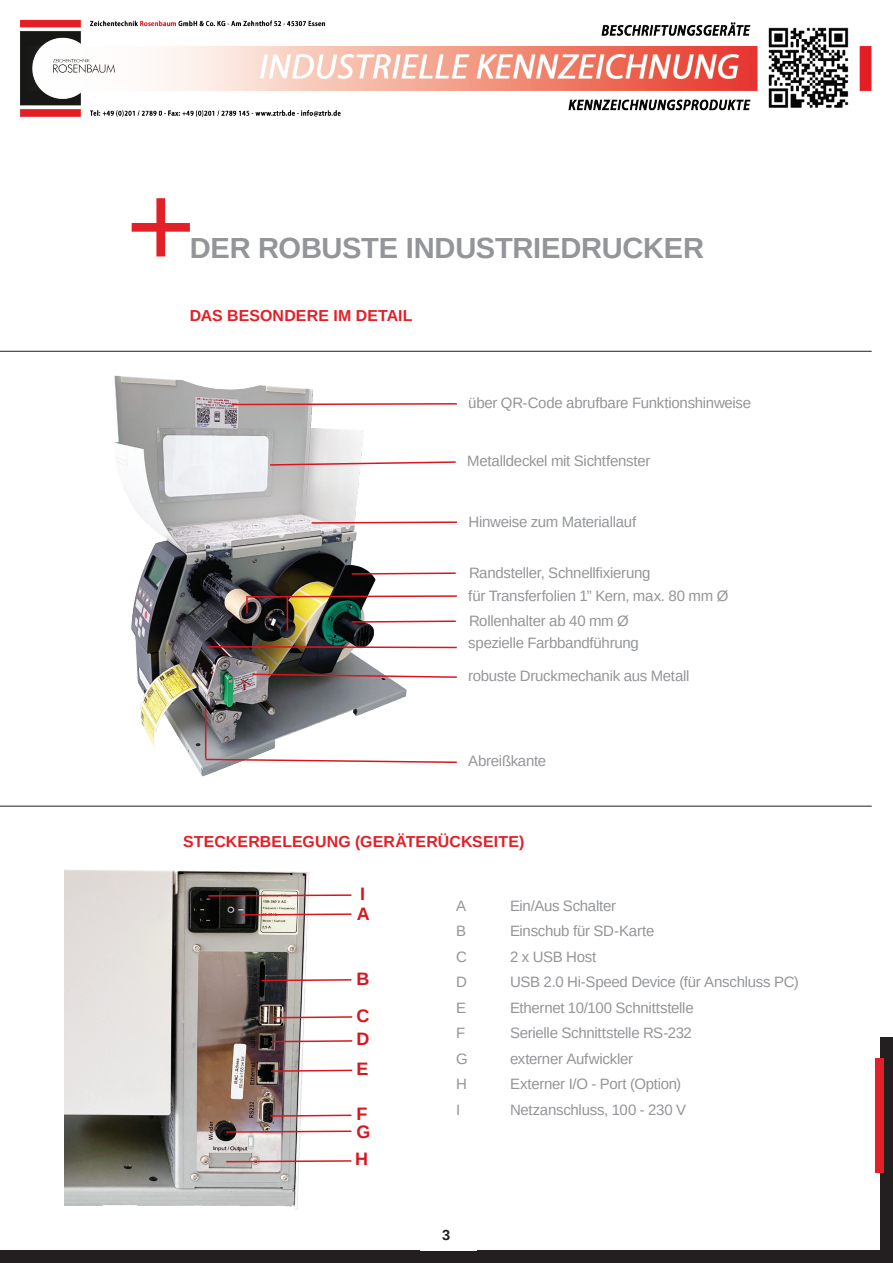
<style>
.page{position:relative;width:893px;height:1263px;background:#fff}
.page>*{position:absolute;margin:0;border:0;box-sizing:border-box;transform-origin:0 0}
.t1{font:700 29.1px "Arimo";letter-spacing:-.01em;color:#939598}
.t2{font:700 18px/37.2px "Arimo";color:#d7171f}
.t3{font:700 15.9px "Arimo";letter-spacing:.01em;color:#e31f27}
.t4{font:15px/25.2px "Arimo";letter-spacing:-.02em;color:#939598}
.t5{font:700 14.55px "Arimo";color:#231f20}
.t6{font:700 11.55px "Arimo";color:#231f20}
</style>
<div class="page">
<div style="left:880px;top:1037px;width:13px;height:226px;background:#231f20"></div>
<div style="left:875px;top:1058px;width:9px;height:115px;background:#e31f27"></div>
<img style="left:64px;top:869px;width:246px;height:341px">
<img style="left:114px;top:375px;width:293px;height:402px">
<svg style="left:225px;top:1130px;width:127px;height:3px"></svg>
<svg style="left:225px;top:1159px;width:127px;height:4px"></svg>
<svg style="left:269px;top:1114px;width:83px;height:3px"></svg>
<svg style="left:269px;top:1069px;width:84px;height:4px"></svg>
<svg style="left:269px;top:1039px;width:84px;height:4px"></svg>
<svg style="left:269px;top:1015px;width:84px;height:4px"></svg>
<svg style="left:260px;top:978px;width:92px;height:4px"></svg>
<svg style="left:240px;top:913px;width:112px;height:3px"></svg>
<svg style="left:207px;top:894px;width:145px;height:3px"></svg>
<svg style="left:230px;top:402px;width:227px;height:4px"></svg>
<svg style="left:207px;top:645px;width:250px;height:4px"></svg>
<svg style="left:350px;top:620px;width:106px;height:3px"></svg>
<svg style="left:251px;top:673px;width:206px;height:6px"></svg>
<svg style="left:204px;top:758px;width:253px;height:6px"></svg>
<svg style="left:268px;top:460px;width:188px;height:6px"></svg>
<svg style="left:310px;top:521px;width:148px;height:3px"></svg>
<svg style="left:350px;top:572px;width:106px;height:3px"></svg>
<hr style="left:205px;top:706px;width:1px;height:53px;background:#d7171f">
<hr style="left:287px;top:596px;width:1px;height:34px;background:#d7171f">
<svg style="left:245px;top:595px;width:212px;height:18px"></svg>
<hr style="left:0;top:351px;width:872px;height:1px;background:#231f20">
<hr style="left:0;top:806px;width:872px;height:1px;background:#231f20">
<div style="left:0;top:1251px;width:892px;height:12px;background:#231f20"></div>
<svg style="left:132px;top:198px;width:58px;height:58px"></svg>
<img style="left:20px;top:19px;width:852px;height:98px">
<h1 class="t1" style="left:190px;top:228px;width:516px">DER ROBUSTE INDUSTRIEDRUCKER</h1>
<p class="t3" style="left:190px;top:305px;width:224px">DAS BESONDERE IM DETAIL</p>
<p class="t4" style="left:468px;top:390px;width:284px">über QR-Code abrufbare Funktionshinweise</p>
<p class="t4" style="left:467px;top:448px;width:185px">Metalldeckel mit Sichtfenster</p>
<p class="t4" style="left:469px;top:509px;width:169px">Hinweise zum Materiallauf</p>
<p class="t4" style="left:469px;top:560px;width:183px">Randsteller, Schnellfixierung</p>
<p class="t4" style="left:468px;top:583px;width:262px">für Transferfolien 1” Kern, max. 80 mm Ø<br>Rollenhalter ab 40 mm Ø</p>
<p class="t4" style="left:468px;top:631px;width:172px">spezielle Farbbandführung</p>
<p class="t4" style="left:468px;top:663px;width:223px">robuste Druckmechanik aus Metall</p>
<p class="t4" style="left:468px;top:748px;width:79px">Abreißkante</p>
<p class="t3" style="left:183px;top:830px;width:343px">STECKERBELEGUNG (GERÄTERÜCKSEITE)</p>
<p class="t2" style="left:360px;top:875px;width:7px">I</p>
<p class="t2" style="left:357px;top:895px;width:14px">A</p>
<p class="t2" style="left:356px;top:960px;width:15px">B<br>C</p>
<p class="t2" style="left:356px;top:1025px;width:14px;line-height:29.4px">D<br>E</p>
<p class="t2" style="left:356px;top:1105px;width:16px;line-height:18.1px">F<br>G</p>
<p class="t2" style="left:355px;top:1141px;width:14px">H</p>
<p class="t4" style="left:456px;top:893px;width:12px">A</p>
<p class="t4" style="left:510px;top:893px;width:108px">Ein/Aus Schalter</p>
<p class="t4" style="left:456px;top:918px;width:12px">B</p>
<p class="t4" style="left:510px;top:918px;width:146px">Einschub für SD-Karte</p>
<p class="t4" style="left:456px;top:944px;width:12px">C</p>
<p class="t4" style="left:510px;top:944px;width:88px">2 x USB Host</p>
<p class="t4" style="left:456px;top:969px;width:12px">D</p>
<p class="t4" style="left:510px;top:969px;width:290px">USB 2.0 Hi-Speed Device (für Anschluss PC)</p>
<p class="t4" style="left:456px;top:995px;width:12px">E</p>
<p class="t4" style="left:510px;top:995px;width:185px">Ethernet 10/100 Schnittstelle</p>
<p class="t4" style="left:456px;top:1020px;width:11px">F</p>
<p class="t4" style="left:510px;top:1020px;width:183px">Serielle Schnittstelle RS-232</p>
<p class="t4" style="left:456px;top:1046px;width:13px">G</p>
<p class="t4" style="left:510px;top:1046px;width:125px">externer Aufwickler</p>
<p class="t4" style="left:456px;top:1071px;width:12px">H</p>
<p class="t4" style="left:510px;top:1071px;width:173px">Externer I/O - Port (Option)</p>
<p class="t4" style="left:456px;top:1097px;width:6px">I</p>
<p class="t4" style="left:510px;top:1097px;width:178px">Netzanschluss, 100 - 230 V</p>
<p class="t5" style="left:442px;top:1225px;width:10px">3</p>
<p class="t6" style="left:443px;top:1226px;width:8px">3</p>
</div>
